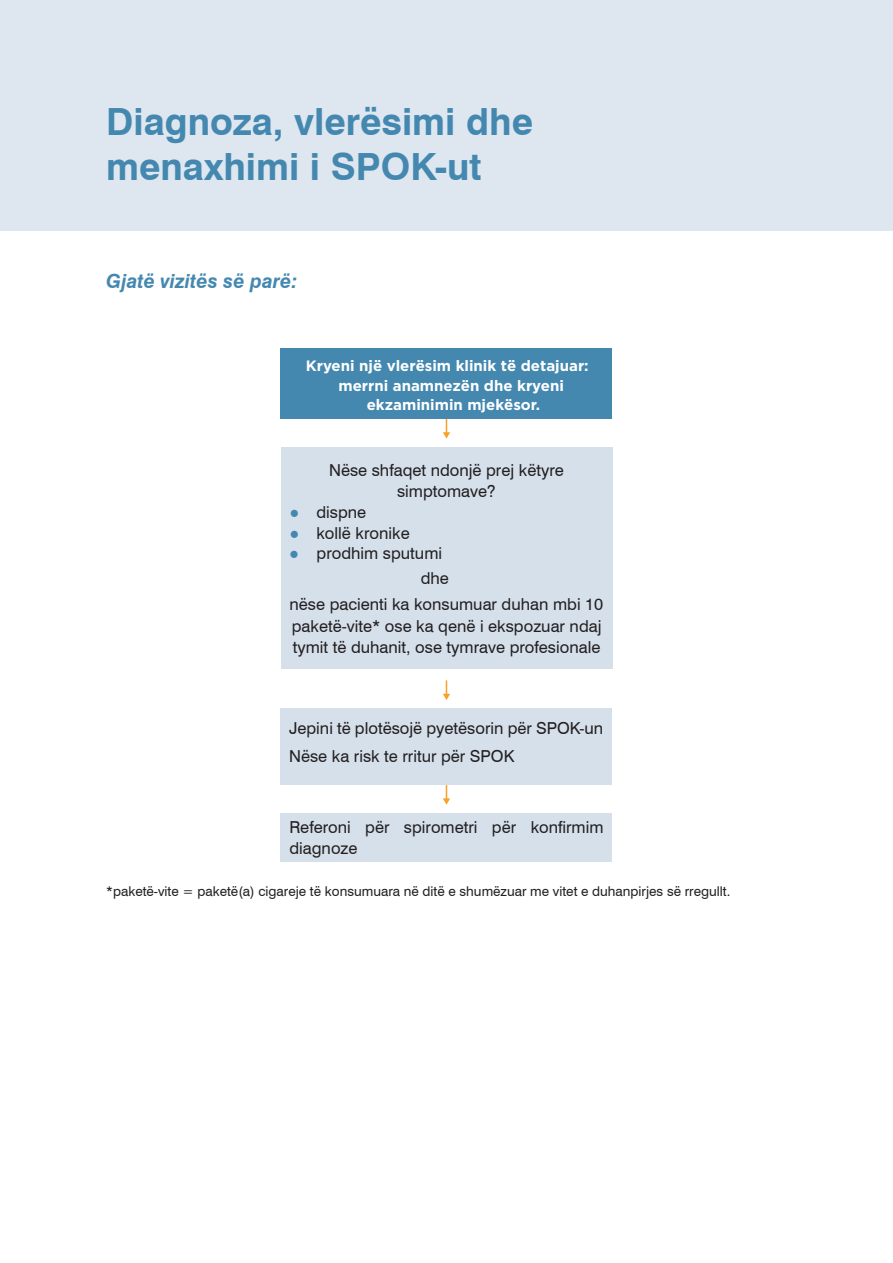
<style>
.page{position:relative;width:893px;height:1263px;background:#fff}
.page>*{position:absolute;margin:0;border:0;box-sizing:border-box;transform-origin:0 0}
.t1{font:700 37.5px/45px "Swiss 721 BT";color:#4488b0}
.t2{font:italic 700 19.5px "Swiss 721 BT";color:#4488b0}
.t3{font:16.5px/21px "Swiss 721 BT";color:#231f20}
.t4{font:700 15px "Gotham";color:#fff}
.t5{font:13.5px "Swiss 721 BT";color:#231f20}
.s1{font-family:"Times New Roman";color:#4488b0}
</style>
<div class="page">
<div style="left:0;top:0;width:893px;height:230px;background:#dee7f0"></div>
<div style="left:281px;top:349px;width:331px;height:70px;background:#4488b0"></div>
<div style="left:281px;top:448px;width:331px;height:221px;background:#d5e0eb"></div>
<div style="left:281px;top:709px;width:331px;height:76px;background:#d5e0eb"></div>
<div style="left:281px;top:813px;width:331px;height:48px;background:#d5e0eb"></div>
<svg style="left:443px;top:419px;width:7px;height:19px"></svg>
<svg style="left:443px;top:680px;width:7px;height:20px"></svg>
<svg style="left:443px;top:785px;width:7px;height:20px"></svg>
<h1 class="t1" style="left:106px;top:98px;width:428px">Diagnoza, vlerësimi dhe menaxhimi i SPOK-ut</h1>
<p class="t2" style="left:106px;top:267px;width:193px">Gjatë vizitës së parë:</p>
<p class="t4" style="left:306px;top:357px;width:284px">Kryeni një vlerësim klinik të detajuar:</p>
<p class="t4" style="left:338px;top:377px;width:227px">merrni anamnezën dhe kryeni</p>
<p class="t4" style="left:367px;top:396px;width:175px">ekzaminimin mjekësor.</p>
<p class="t3" style="left:329px;top:459px;width:236px;text-align:center">Nëse shfaqet ndonjë prej këtyre simptomave?</p>
<p class="t3" style="left:289px;top:501px;width:78px"><span class="s1">●</span> dispne</p>
<p class="t3" style="left:289px;top:522px;width:122px"><span class="s1">●</span> kollë kronike</p>
<p class="t3" style="left:421px;top:541px;width:30px;line-height:24.2px;text-indent:-131px"><span class="s1">●</span> prodhim sputumi dhe</p>
<p class="t3" style="left:290px;top:593px;width:315px;text-align:justify">nëse pacienti ka konsumuar duhan mbi 10 paketë-vite* ose ka qenë i ekspozuar ndaj tymit të duhanit, ose tymrave profesionale</p>
<p class="t3" style="left:289px;top:713px;width:316px;line-height:28.2px">Jepini të plotësojë pyetësorin për SPOK-un<br>Nëse ka risk te rritur për SPOK</p>
<p class="t3" style="left:289px;top:816px;width:316px">Referoni për spirometri për konfirmim diagnoze</p>
<p class="t5" style="left:106px;top:882px;width:626px">*paketë-vite = paketë(a) cigareje të konsumuara në ditë e shumëzuar me vitet e duhanpirjes së rregullt.</p>
</div>
